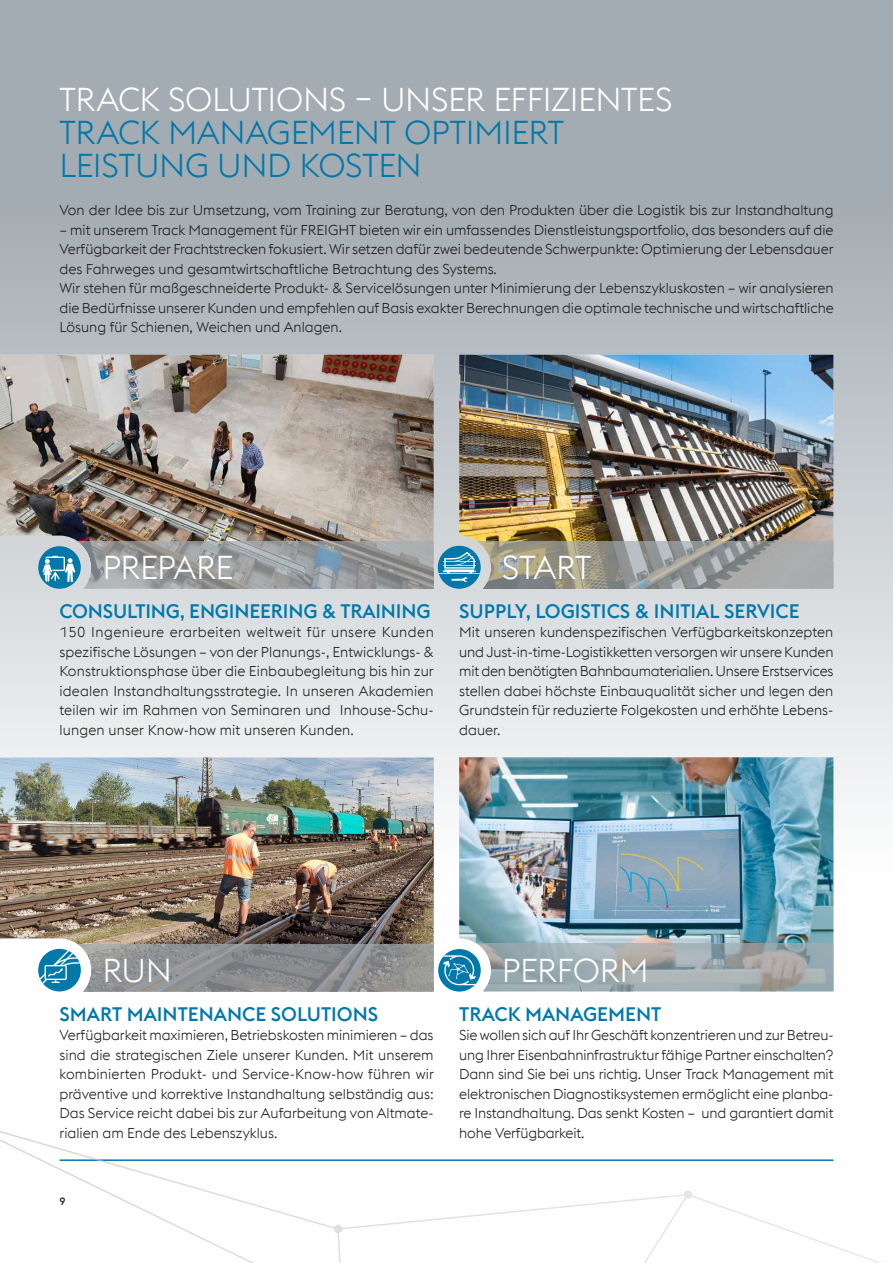
<style>
.page{position:relative;width:893px;height:1263px;background:#fff}
.page>*{position:absolute;margin:0;border:0;box-sizing:border-box;transform-origin:0 0}
.t1{font:300 33px "voestalpine";letter-spacing:-.01em;color:#fff}
.t2{font:300 33px/33px "voestalpine";letter-spacing:-.01em;color:#0078aa}
.t3{font:500 19.5px "voestalpine";color:#0078aa}
.t4{font:300 14.25px/19.5px "voestalpine";color:#1a1a18;text-align:justify}
.t5{font:500 10.5px "voestalpine";color:#1a1a18}
</style>
<div class="page">
<div style="left:0;top:0;width:893px;height:1263px;background:linear-gradient(to bottom,#99a3a9,#fff)"></div>
<img style="left:459px;top:355px;width:374px;height:186px">
<svg style="left:459px;top:541px;width:374px;height:48px;background:#9e9f9a"></svg>
<img style="left:459px;top:757px;width:374px;height:186px">
<svg style="left:459px;top:943px;width:374px;height:48px;background:#a3adb0"></svg>
<img style="left:0;top:355px;width:434px;height:186px">
<div style="left:438px;top:546px;width:43px;height:43px;background:#0078aa;border-radius:50%"></div>
<svg style="left:439px;top:552px;width:41px;height:30px"></svg>
<div style="left:438px;top:949px;width:43px;height:42px;background:#0078aa;border-radius:50%"></div>
<svg style="left:443px;top:955px;width:33px;height:30px"></svg>
<svg style="left:0;top:541px;width:434px;height:48px;background:#9aa3a7"></svg>
<img style="left:0;top:757px;width:434px;height:187px">
<svg style="left:0;top:944px;width:434px;height:47px;background:#9d9e9f"></svg>
<div style="left:38px;top:949px;width:43px;height:42px;background:#0078aa;border-radius:50%"></div>
<svg style="left:40px;top:950px;width:40px;height:34px"></svg>
<svg style="left:0;top:1118px;width:348px;height:145px"></svg>
<div style="left:334px;top:1225px;width:8px;height:8px;background:#dedfdf;border-radius:50%"></div>
<div style="left:684px;top:1190px;width:8px;height:9px;background:#e5e6e6;border-radius:50%"></div>
<svg style="left:336px;top:1192px;width:557px;height:71px"></svg>
<h1 class="t1" style="left:60px;top:80px;width:614px">TRACK SOLUTIONS – UNSER EFFIZIENTES</h1>
<h1 class="t2" style="left:60px;top:116px;width:506px">TRACK MANAGEMENT OPTIMIERT<br>LEISTUNG UND KOSTEN</h1>
<p class="t4" style="left:60px;top:200px;width:775px">Von der Idee bis zur Umsetzung, vom Training zur Beratung, von den Produkten über die Logistik bis zur Instandhaltung</p>
<p class="t4" style="left:60px;top:220px;width:776px;text-align:left">– mit unserem Track Management für FREIGHT bieten wir ein umfassendes Dienstleistungsportfolio, das besonders auf die Verfügbarkeit der Frachtstrecken fokusiert. Wir setzen dafür zwei bedeutende Schwerpunkte: Optimierung der Lebensdauer des Fahrweges und gesamtwirtschaftliche Betrachtung des Systems.<br>Wir stehen für maßgeschneiderte Produkt- &amp; Servicelösungen unter Minimierung der Lebenszykluskosten – wir analysieren die Bedürfnisse unserer Kunden und empfehlen auf Basis exakter Berechnungen die optimale technische und wirtschaftliche Lösung für Schienen, Weichen und Anlagen.</p>
<h1 class="t1" style="left:102px;top:548px;width:133px">PREPARE</h1>
<h1 class="t1" style="left:502px;top:548px;width:91px">START</h1>
<h2 class="t3" style="left:60px;top:599px;width:372px">CONSULTING, ENGINEERING &amp; TRAINING</h2>
<p class="t4" style="left:60px;top:623px;width:376px">150 Ingenieure erarbeiten weltweit für unsere Kunden spezifische Lösungen – von der Planungs-, Entwicklungs- &amp; Konstruktionsphase über die Einbaubegleitung bis hin zur idealen Instandhaltungsstrategie. In unseren Akademien teilen wir im Rahmen von Seminaren und Inhouse-Schu&shy;lungen unser Know-how mit unseren Kunden.</p>
<h2 class="t3" style="left:459px;top:599px;width:342px">SUPPLY, LOGISTICS &amp; INITIAL SERVICE</h2>
<p class="t4" style="left:459px;top:623px;width:376px">Mit unseren kundenspezifischen Verfügbarkeitskonzepten und Just-in-time-Logistikketten versorgen wir unsere Kunden mit den benötigten Bahnbaumaterialien. Unsere Erstservices stellen dabei höchste Einbauqualität sicher und legen den Grundstein für reduzierte Folgekosten und erhöhte Lebens&shy;dauer.</p>
<h1 class="t1" style="left:102px;top:951px;width:71px">RUN</h1>
<h1 class="t1" style="left:502px;top:951px;width:148px">PERFORM</h1>
<h2 class="t3" style="left:60px;top:1002px;width:320px">SMART MAINTENANCE SOLUTIONS</h2>
<p class="t4" style="left:60px;top:1025px;width:376px">Verfügbarkeit maximieren, Betriebskosten minimieren – das sind die strategischen Ziele unserer Kunden. Mit unserem kombinierten Produkt- und Service-Know-how führen wir präventive und korrektive Instandhaltung selbständig aus:<br>Das Service reicht dabei bis zur Aufarbeitung von Altmate&shy;rialien am Ende des Lebenszyklus.</p>
<p class="t5" style="left:60px;top:1194px;width:8px">9</p>
<h2 class="t3" style="left:459px;top:1002px;width:204px">TRACK MANAGEMENT</h2>
<p class="t4" style="left:459px;top:1025px;width:376px">Sie wollen sich auf Ihr Geschäft konzentrieren und zur Betreu&shy;ung Ihrer Eisenbahninfrastruktur fähige Partner einschalten?<br>Dann sind Sie bei uns richtig. Unser Track Management mit elektronischen Diagnostiksystemen ermöglicht eine planba&shy;re Instandhaltung. Das senkt Kosten – und garantiert damit hohe Verfügbarkeit.</p>
</div>
